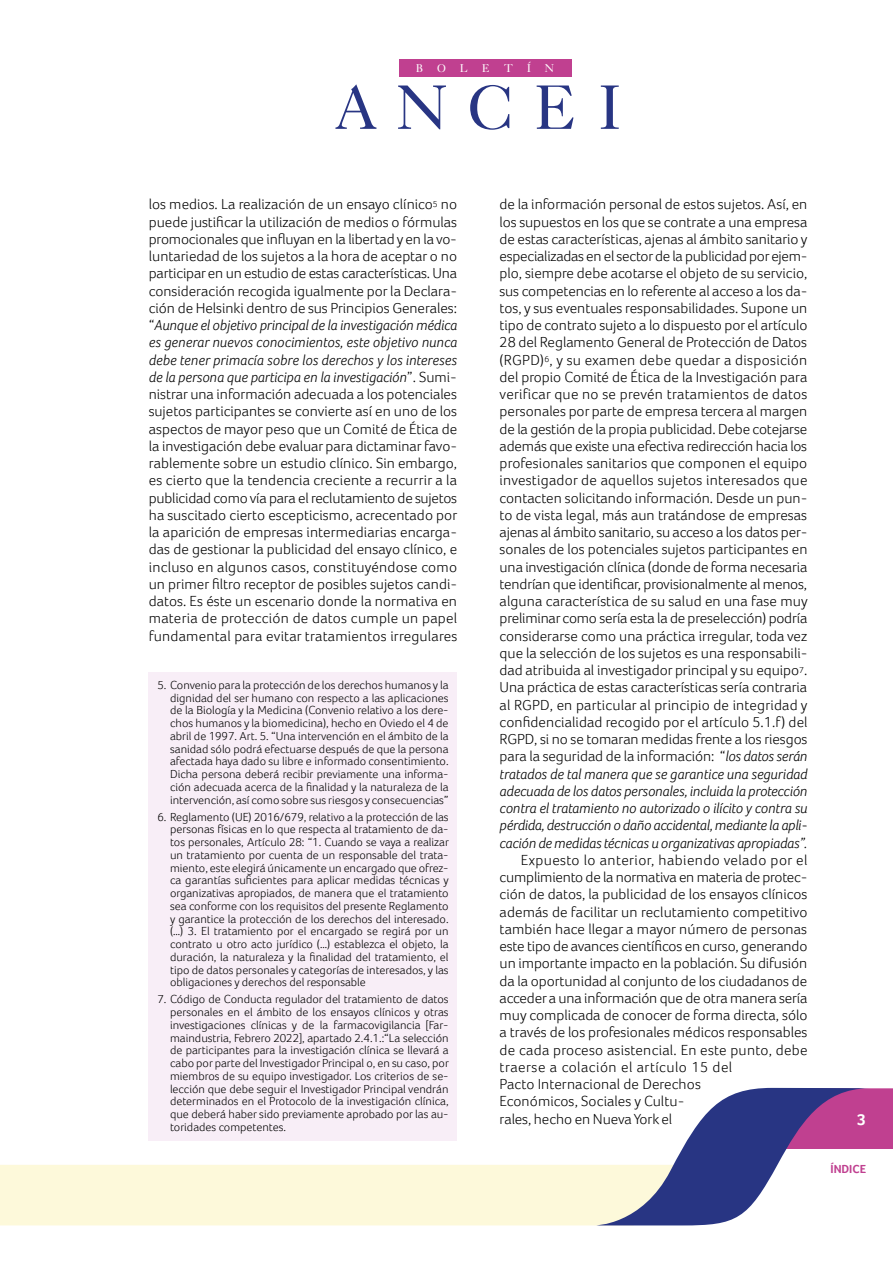
<style>
.page{position:relative;width:893px;height:1263px;background:#fff}
.page>*{position:absolute;margin:0;border:0;box-sizing:border-box;transform-origin:0 0}
.t1{font:62.85px "Caslon 540 LT Std";letter-spacing:.31em;color:#283583}
.t2{font:700 16.2px "Foco Corp";color:#fff}
.t3{font:300 15px/17.2px "Foco Corp";color:#000;text-align:justify}
.t4{font:300 12px/12.8px "Foco Corp";color:#000;text-align:justify}
.t5{font:700 12px "Foco Corp";color:#c04090}
.t6{font:11.25px "Caslon 540 LT Std";letter-spacing:1.23em;color:#fff}
.s1{font-size:9px}
.s2{font-style:italic}
</style>
<div class="page">
<div style="left:399px;top:60px;width:172px;height:17px;background:#c04090"></div>
<svg style="left:0;top:1088px;width:893px;height:137px"></svg>
<div style="left:149px;top:672px;width:308px;height:469px;background:#f8eef7"></div>
<p class="t6" style="left:416px;top:62px;width:140px">BOLETÍN</p>
<h1 class="t1" style="left:335px;top:69px;width:289px">ANCEI</h1>
<p class="t3" style="left:149px;top:195px;width:310px">los medios. La realización de un ensayo clínico<span class="s1">5</span> no puede justificar la utilización de medios o fórmulas promocionales que influyan en la libertad y en la vo&shy;luntariedad de los sujetos a la hora de aceptar o no participar en un estudio de estas características. Una consideración recogida igualmente por la Declara&shy;ción de Helsinki dentro de sus Principios Generales: “<span class="s2">Aunque el objetivo principal de la investigación médica es generar nuevos conocimientos, este objetivo nunca debe tener primacía sobre los derechos y los intereses de la persona que participa en la investigación</span>”. Sumi&shy;nistrar una información adecuada a los potenciales sujetos participantes se convierte así en uno de los aspectos de mayor peso que un Comité de Ética de la investigación debe evaluar para dictaminar favo&shy;rablemente sobre un estudio clínico. Sin embargo, es cierto que la tendencia creciente a recurrir a la publicidad como vía para el reclutamiento de sujetos ha suscitado cierto escepticismo, acrecentado por la aparición de empresas intermediarias encarga&shy;das de gestionar la publicidad del ensayo clínico, e incluso en algunos casos, constituyéndose como un primer filtro receptor de posibles sujetos candi&shy;datos. Es éste un escenario donde la normativa en materia de protección de datos cumple un papel fundamental para evitar tratamientos irregulares</p>
<p class="t3" style="left:500px;top:195px;width:310px">de la información personal de estos sujetos. Así, en los supuestos en los que se contrate a una empresa de estas características, ajenas al ámbito sanitario y especializadas en el sector de la publicidad por ejem&shy;plo, siempre debe acotarse el objeto de su servicio, sus competencias en lo referente al acceso a los da&shy;tos, y sus eventuales responsabilidades. Supone un tipo de contrato sujeto a lo dispuesto por el artículo 28 del Reglamento General de Protección de Datos (RGPD)<span class="s1">6</span>, y su examen debe quedar a disposición del propio Comité de Ética de la Investigación para verificar que no se prevén tratamientos de datos personales por parte de empresa tercera al margen de la gestión de la propia publicidad. Debe cotejarse además que existe una efectiva redirección hacia los profesionales sanitarios que componen el equipo investigador de aquellos sujetos interesados que contacten solicitando información. Desde un pun&shy;to de vista legal, más aun tratándose de empresas ajenas al ámbito sanitario, su acceso a los datos per&shy;sonales de los potenciales sujetos participantes en una investigación clínica (donde de forma necesaria tendrían que identificar, provisionalmente al menos, alguna característica de su salud en una fase muy preliminar como sería esta la de preselección) podría considerarse como una práctica irregular, toda vez que la selección de los sujetos es una responsabili&shy;dad atribuida al investigador principal y su equipo<span class="s1">7</span>.<br>Una práctica de estas características sería contraria al RGPD, en particular al principio de integridad y confidencialidad recogido por el artículo 5.1.f) del RGPD, si no se tomaran medidas frente a los riesgos para la seguridad de la información: “<span class="s2">los datos serán tratados de tal manera que se garantice una seguridad adecuada de los datos personales, incluida la protección contra el tratamiento no autorizado o ilícito y contra su pérdida, destrucción o daño accidental, mediante la apli&shy;cación de medidas técnicas u organizativas apropiadas”.</span></p>
<p class="t3" style="left:500px;top:851px;width:309px;text-align:left;text-indent:21px">Expuesto lo anterior, habiendo velado por el cumplimiento de la normativa en materia de protec&shy;ción de datos, la publicidad de los ensayos clínicos además de facilitar un reclutamiento competitivo también hace llegar a mayor número de personas este tipo de avances científicos en curso, generando un importante impacto en la población. Su difusión da la oportunidad al conjunto de los ciudadanos de acceder a una información que de otra manera sería muy complicada de conocer de forma directa, sólo a través de los profesionales médicos responsables de cada proceso asistencial. En este punto, debe traerse a colación el artículo 15 del<br>Pacto Internacional de Derechos<br>Económicos, Sociales y Cultu-<br>rales, hecho en Nueva York el</p>
<p class="t4" style="left:170px;top:678px;width:280px;text-indent:-13px">5. Convenio para la protección de los derechos humanos y la dignidad del ser humano con respecto a las aplicaciones de la Biología y la Medicina (Convenio relativo a los dere&shy;chos humanos y la biomedicina), hecho en Oviedo el 4 de abril de 1997. Art. 5. “Una intervención en el ámbito de la sanidad sólo podrá efectuarse después de que la persona afectada haya dado su libre e informado consentimiento.<br>Dicha persona deberá recibir previamente una informa&shy;ción adecuada acerca de la finalidad y la naturaleza de la intervención, así como sobre sus riesgos y consecuencias”</p>
<p class="t4" style="left:170px;top:810px;width:280px;text-indent:-13px">6. Reglamento (UE) 2016/679, relativo a la protección de las personas físicas en lo que respecta al tratamiento de da&shy;tos personales, Artículo 28: “1. Cuando se vaya a realizar un tratamiento por cuenta de un responsable del trata&shy;miento, este elegirá únicamente un encargado que ofrez&shy;ca garantías suficientes para aplicar medidas técnicas y organizativas apropiados, de manera que el tratamiento sea conforme con los requisitos del presente Reglamento y garantice la protección de los derechos del interesado. (…) 3. El tratamiento por el encargado se regirá por un contrato u otro acto jurídico (…) establezca el objeto, la duración, la naturaleza y la finalidad del tratamiento, el tipo de datos personales y categorías de interesados, y las obligaciones y derechos del responsable</p>
<p class="t4" style="left:170px;top:993px;width:280px;text-indent:-13px">7. Código de Conducta regulador del tratamiento de datos personales en el ámbito de los ensayos clínicos y otras investigaciones clínicas y de la farmacovigilancia [Far&shy;maindustria, Febrero 2022], apartado 2.4.1.:“La selección de participantes para la investigación clínica se llevará a cabo por parte del Investigador Principal o, en su caso, por miembros de su equipo investigador. Los criterios de se&shy;lección que debe seguir el Investigador Principal vendrán determinados en el Protocolo de la investigación clínica, que deberá haber sido previamente aprobado por las au&shy;toridades competentes.</p>
<p class="t2" style="left:857px;top:1110px;width:10px">3</p>
<p class="t5" style="left:830px;top:1162px;width:37px">ÍNDICE</p>
</div>
